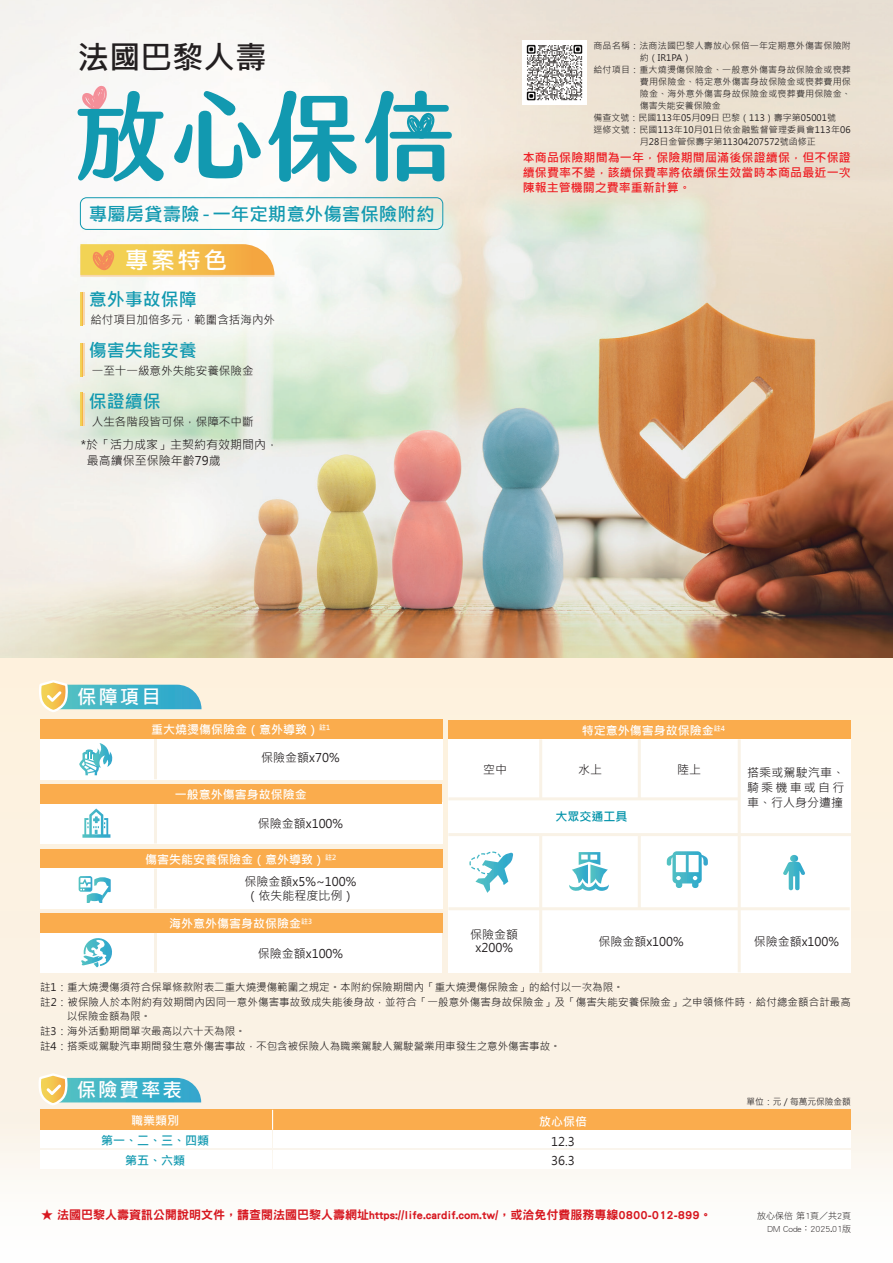
<style>
.page{position:relative;width:893px;height:1263px;background:#fff}
.page>*{position:absolute;margin:0;border:0;box-sizing:border-box;transform-origin:0 0}
.t1{font:700 31.5px "Microsoft Jheng Hei";color:#231f20}
.t2{font:700 23.85px "Microsoft Jheng Hei";color:#fff}
.t3{font:700 19.5px "Microsoft Jheng Hei";letter-spacing:.1em;color:#fff}
.t4{font:700 18.45px "Microsoft Jheng Hei";color:#1299b0}
.t5{font:700 18px "Microsoft Jheng Hei";color:#1299b0}
.t6{font:12px/14.9px "Microsoft Jheng Hei";color:#231f20}
.t7{font:700 12px/22.2px "Microsoft Jheng Hei";color:#fff}
.t8{font:12px "DF Hei Std W9";color:#d7171f}
.t9{font:700 12px/15px "Microsoft Jheng Hei";letter-spacing:.015em;color:#ee1d23;text-align:justify}
.t10{font:700 12px/19.8px "Microsoft Jheng Hei";color:#1299b0;text-align:center}
.t11{font:700 12px "Microsoft Jheng Hei";color:#0092a9}
.t12{font:11.55px "Microsoft Jheng Hei";color:#231f20}
.t13{font:10.5px/15px "Microsoft Jheng Hei";color:#231f20}
.t14{font:9px "Microsoft Jheng Hei";letter-spacing:.02em;color:#231f20}
.t15{font:9px "Microsoft Jheng Hei";color:#231f20}
.t16{font:9px/13px "DF Hei Std W3";color:#231f20;text-align:right}
.s1{font-weight:400;color:#231f20}
</style>
<div class="page">
<img style="left:0;top:0;width:893px;height:659px">
<hr style="left:83px;top:292px;width:2px;height:33px;background:#f7d7ad">
<svg style="left:81px;top:292px;width:2px;height:33px"></svg>
<hr style="left:83px;top:343px;width:2px;height:33px;background:#f7d7ad">
<svg style="left:81px;top:343px;width:2px;height:33px"></svg>
<hr style="left:83px;top:393px;width:2px;height:33px;background:#f7d7ad">
<svg style="left:81px;top:393px;width:2px;height:33px"></svg>
<svg style="left:80px;top:244px;width:194px;height:33px;background:#f3c259"></svg>
<div style="left:80px;top:197px;width:363px;height:33px;border:1px solid #1299b0;border-radius:6px"></div>
<div style="left:0;top:659px;width:893px;height:604px;background:linear-gradient(to bottom,#fdefd8,#fbf8f3)"></div>
<svg style="left:37px;top:1071px;width:164px;height:36px;background:#94ccca"></svg>
<div style="left:40px;top:1129px;width:232px;height:19px;background:#fff"></div>
<div style="left:273px;top:1129px;width:578px;height:19px;background:#fff"></div>
<div style="left:40px;top:1150px;width:232px;height:19px;background:#fff"></div>
<div style="left:273px;top:1150px;width:578px;height:19px;background:#fff"></div>
<div style="left:40px;top:1110px;width:810px;height:20px;background:#faac4d"></div>
<svg style="left:272px;top:1110px;width:1px;height:20px"></svg>
<svg style="left:38px;top:678px;width:164px;height:36px;background:#96ccc8"></svg>
<div style="left:40px;top:720px;width:403px;height:19px;background:#faac4d"></div>
<div style="left:40px;top:739px;width:403px;height:40px;background:#fff"></div>
<div style="left:40px;top:849px;width:403px;height:20px;background:#faac4d"></div>
<div style="left:40px;top:869px;width:403px;height:40px;background:#fff"></div>
<div style="left:40px;top:802px;width:403px;height:41px;background:#fff"></div>
<div style="left:40px;top:785px;width:402px;height:19px;background:#faac4d"></div>
<div style="left:40px;top:931px;width:402px;height:41px;background:#fff"></div>
<div style="left:40px;top:913px;width:403px;height:20px;background:#faac4d"></div>
<hr style="left:154px;top:739px;width:3px;height:40px;background:#f9f2e6">
<hr style="left:154px;top:804px;width:3px;height:39px;background:#f9f2e6">
<hr style="left:154px;top:869px;width:3px;height:39px;background:#f9f2e6">
<hr style="left:154px;top:933px;width:3px;height:39px;background:#f9f2e6">
<div style="left:448px;top:720px;width:403px;height:19px;background:#faac4d"></div>
<div style="left:448px;top:739px;width:403px;height:233px;background:#fff"></div>
<hr style="left:738px;top:739px;width:3px;height:233px;background:#f9f2e6">
<hr style="left:539px;top:739px;width:3px;height:60px;background:#f9f2e6">
<hr style="left:638px;top:739px;width:3px;height:60px;background:#f9f2e6">
<hr style="left:448px;top:797px;width:291px;height:3px;background:#f9f2e6">
<hr style="left:448px;top:833px;width:403px;height:3px;background:#f9f2e6">
<hr style="left:539px;top:835px;width:3px;height:137px;background:#f9f2e6">
<hr style="left:638px;top:834px;width:3px;height:75px;background:#f9f2e6">
<hr style="left:448px;top:907px;width:402px;height:3px;background:#f9f2e6">
<svg style="left:81px;top:938px;width:31px;height:29px"></svg>
<svg style="left:783px;top:855px;width:22px;height:35px"></svg>
<svg style="left:79px;top:743px;width:34px;height:32px"></svg>
<svg style="left:79px;top:876px;width:32px;height:27px"></svg>
<svg style="left:82px;top:808px;width:28px;height:30px"></svg>
<svg style="left:667px;top:851px;width:41px;height:37px"></svg>
<svg style="left:569px;top:852px;width:40px;height:39px"></svg>
<svg style="left:469px;top:851px;width:44px;height:42px"></svg>
<svg style="left:173px;top:91px;width:89px;height:88px"></svg>
<svg style="left:268px;top:90px;width:90px;height:92px"></svg>
<svg style="left:78px;top:86px;width:87px;height:96px"></svg>
<svg style="left:365px;top:90px;width:87px;height:91px;background:#8dc8ce"></svg>
<img style="left:523px;top:41px;width:63px;height:64px">
<h1 class="t1" style="left:78px;top:37px;width:190px">法國巴黎人壽</h1>
<h3 class="t4" style="left:89px;top:203px;width:347px">專屬房貸壽險-一年定期意外傷害保險附約</h3>
<h2 class="t2" style="left:125px;top:245px;width:104px">專案特色</h2>
<h3 class="t5" style="left:89px;top:288px;width:110px">意外事故保障</h3>
<p class="t12" style="left:90px;top:313px;width:186px">給付項目加倍多元，範圍含括海內外</p>
<h3 class="t5" style="left:89px;top:339px;width:110px">傷害失能安養</h3>
<p class="t12" style="left:92px;top:363px;width:163px">一至十一級意外失能安養保險金</p>
<h3 class="t5" style="left:89px;top:390px;width:73px">保證續保</h3>
<p class="t12" style="left:92px;top:414px;width:163px">人生各階段皆可保，保障不中斷</p>
<p class="t6" style="left:87px;top:436px;width:193px;line-height:16.5px;text-indent:-6px">*於「活力成家」主契約有效期間內，最高續保至保險年齡79歲</p>
<p class="t14" style="left:593px;top:40px;width:259px">商品名稱：法商法國巴黎人壽放心保倍一年定期意外傷害保險附</p>
<p class="t14" style="left:640px;top:52px;width:53px">約（IR1PA）</p>
<p class="t14" style="left:593px;top:64px;width:259px">給付項目：重大燒燙傷保險金、一般意外傷害身故保險金或喪葬</p>
<p class="t14" style="left:640px;top:76px;width:212px">費用保險金、特定意外傷害身故保險金或喪葬費用保</p>
<p class="t14" style="left:640px;top:88px;width:212px">險金、海外意外傷害身故保險金或喪葬費用保險金、</p>
<p class="t15" style="left:640px;top:100px;width:82px">傷害失能安養保險金</p>
<p class="t15" style="left:593px;top:112px;width:244px">備查文號：民國113年05月09日 巴黎（113）壽字第05001號</p>
<p class="t14" style="left:593px;top:124px;width:259px">逕修文號：民國113年10月01日依金融監督管理委員會113年06</p>
<p class="t15" style="left:640px;top:136px;width:177px">月28日金管保壽字第11304207572號函修正</p>
<p class="t9" style="left:523px;top:151px;width:330px">本商品保險期間為一年，保險期間屆滿後保證續保，但不保證續保費率不變，該續保費率將依續保生效當時本商品最近一次陳報主管機關之費率重新計算。</p>
<h3 class="t3" style="left:77px;top:685px;width:85px">保障項目</h3>
<p class="t7" style="left:151px;top:719px;width:181px">重大燒燙傷保險金（意外導致）<sup>註1</sup></p>
<p class="t6" style="left:261px;top:750px;width:80px">保險金額x70%</p>
<p class="t7" style="left:175px;top:783px;width:133px">一般意外傷害身故保險金</p>
<p class="t6" style="left:258px;top:817px;width:87px">保險金額x100%</p>
<p class="t7" style="left:245px;top:848px;width:113px;text-indent:-100px">傷害失能安養保險金（意外導致）<sup>註2<br></sup><span class="s1">保險金額x5%~100%</span></p>
<p class="t6" style="left:246px;top:888px;width:109px">（依失能程度比例）</p>
<p class="t7" style="left:169px;top:913px;width:145px">海外意外傷害身故保險金<sup>註3</sup></p>
<p class="t6" style="left:258px;top:946px;width:87px">保險金額x100%</p>
<p class="t7" style="left:582px;top:719px;width:145px">特定意外傷害身故保險金<sup>註4</sup></p>
<p class="t6" style="left:483px;top:762px;width:25px">空中</p>
<p class="t6" style="left:578px;top:762px;width:25px">水上</p>
<p class="t6" style="left:677px;top:762px;width:25px">陸上</p>
<p class="t11" style="left:555px;top:809px;width:73px">大眾交通工具</p>
<p class="t6" style="left:747px;top:765px;width:99px;text-align:justify">搭乘或駕駛汽車、騎乘機車或自行車、行人身分遭撞</p>
<p class="t6" style="left:470px;top:929px;width:49px;line-height:12.8px;text-align:center">保險金額x200%</p>
<p class="t6" style="left:598px;top:934px;width:87px">保險金額x100%</p>
<p class="t6" style="left:754px;top:934px;width:87px">保險金額x100%</p>
<p class="t13" style="left:40px;top:980px;width:812px">註1：重大燒燙傷須符合保單條款附表二重大燒燙傷範圍之規定。本附約保險期間內「重大燒燙傷保險金」的給付以一次為限。<br>註2：被保險人於本附約有效期間內因同一意外傷害事故致成失能後身故，並符合「一般意外傷害身故保險金」及「傷害失能安養保險金」之申領條件時，給付總金額合計最高</p>
<p class="t13" style="left:40px;top:1008px;width:522px;text-indent:27px">以保險金額為限。<br>註3：海外活動期間單次最高以六十天為限。<br>註4：搭乘或駕駛汽車期間發生意外傷害事故，不包含被保險人為職業駕駛人駕駛營業用車發生之意外傷害事故。</p>
<h3 class="t3" style="left:77px;top:1078px;width:107px">保險費率表</h3>
<p class="t7" style="left:131px;top:1109px;width:49px">職業類別</p>
<p class="t10" style="left:101px;top:1131px;width:109px">第一、二、三、四類第五、六類</p>
<p class="t7" style="left:539px;top:1110px;width:49px">放心保倍</p>
<p class="t6" style="left:551px;top:1133px;width:25px;line-height:18.3px">12.3<br>36.3</p>
<p class="t15" style="left:747px;top:1096px;width:106px">單位：元／每萬元保險金額</p>
<p class="t8" style="left:41px;top:1208px;width:672px">★ 法國巴黎人壽資訊公開說明文件，請查閱法國巴黎人壽網址https://life.cardif.com.tw/，或洽免付費服務專線0800-012-899。</p>
<p class="t16" style="left:757px;top:1209px;width:95px">放心保倍 第1頁／共2頁<br>DM Code：2025.01版</p>
</div>
